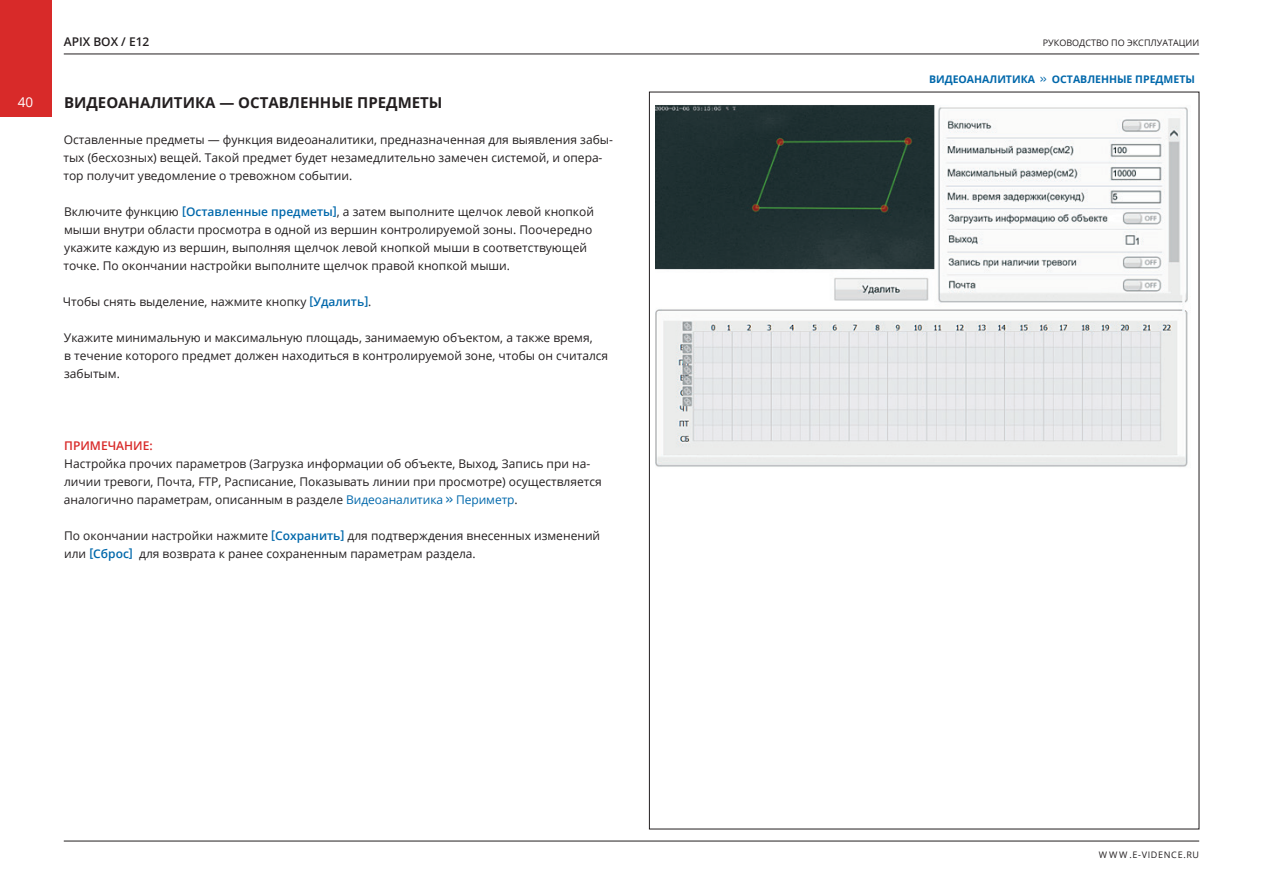
<style>
.page{position:relative;width:1263px;height:893px;background:#fff}
.page>*{position:absolute;margin:0;border:0;box-sizing:border-box;transform-origin:0 0}
.t1{font:700 15px "Open Sans";color:#231f20}
.t2{font:13.5px "Open Sans";color:#fff}
.t3{font:12px/18px "Open Sans";color:#231f20}
.t4{font:600 12px "Open Sans";color:#231f20}
.t5{font:600 12px "Open Sans";color:#d82a29}
.t6{font:700 10.5px "Open Sans";color:#0068ab}
.t7{font:9px "Open Sans";color:#231f20}
.t8{font:9px "Open Sans";letter-spacing:.075em;color:#231f20}
.s1{font-weight:600;color:#0068ab}
.s2{color:#0068ab}
.s3{font-weight:700;color:#0068ab}
</style>
<div class="page">
<hr style="left:64px;top:841px;width:1135px;height:1px;background:#231f20">
<hr style="left:64px;top:54px;width:1135px;height:1px;background:#231f20">
<div style="left:0;top:0;width:51px;height:116px;background:#d82a29"></div>
<img style="left:656px;top:105px;width:532px;height:362px">
<p class="t2" style="left:18px;top:92px;width:17px">40</p>
<p class="t4" style="left:64px;top:33px;width:87px">APIX BOX / E12</p>
<p class="t7" style="left:1043px;top:36px;width:158px">РУКОВОДСТВО ПО ЭКСПЛУАТАЦИИ</p>
<p class="t1" style="left:64px;top:92px;width:380px">ВИДЕОАНАЛИТИКА — ОСТАВЛЕННЫЕ ПРЕДМЕТЫ</p>
<p class="t3" style="left:63px;top:130px;width:551px">Оставленные предметы — функция видеоаналитики, предназначенная для выявления забы&shy;тых (бесхозных) вещей. Такой предмет будет незамедлительно замечен системой, и опера&shy;тор получит уведомление о тревожном событии.</p>
<p class="t3" style="left:63px;top:202px;width:532px">Включите функцию <span class="s1">[Оставленные предметы]</span>, а затем выполните щелчок левой кнопкой мыши внутри области просмотра в одной из вершин контролируемой зоны. Поочередно укажите каждую из вершин, выполняя щелчок левой кнопкой мыши в соответствующей точке. По окончании настройки выполните щелчок правой кнопкой мыши.</p>
<p class="t3" style="left:63px;top:292px;width:310px">Чтобы снять выделение, нажмите кнопку <span class="s1">[Удалить]</span>.</p>
<p class="t3" style="left:64px;top:328px;width:546px">Укажите минимальную и максимальную площадь, занимаемую объектом, а также время,<br>в течение которого предмет должен находиться в контролируемой зоне, чтобы он считался забытым.</p>
<p class="t5" style="left:64px;top:437px;width:90px">ПРИМЕЧАНИE:</p>
<p class="t3" style="left:64px;top:454px;width:539px">Настройка прочих параметров (Загрузка информации об объекте, Выход, Запись при на&shy;личии тревоги, Почта, FTP, Расписание, Показывать линии при просмотре) осуществляется аналогично параметрам, описанным в разделе <span class="s2">Видеоаналитика</span> <span class="s3">&gt;&gt;</span> <span class="s2">Периметр</span>.</p>
<p class="t3" style="left:64px;top:526px;width:538px">По окончании настройки нажмите <span class="s1">[Сохранить]</span> для подтверждения внесенных изменений или <span class="s1">[Сброс]</span> для возврата к ранее сохраненным параметрам раздела.</p>
<p class="t6" style="left:929px;top:72px;width:267px">ВИДЕОАНАЛИТИКА &gt;&gt; ОСТАВЛЕННЫЕ ПРЕДМЕТЫ</p>
<p class="t8" style="left:1099px;top:848px;width:102px">WWW.E-VIDENCE.RU</p>
</div>
